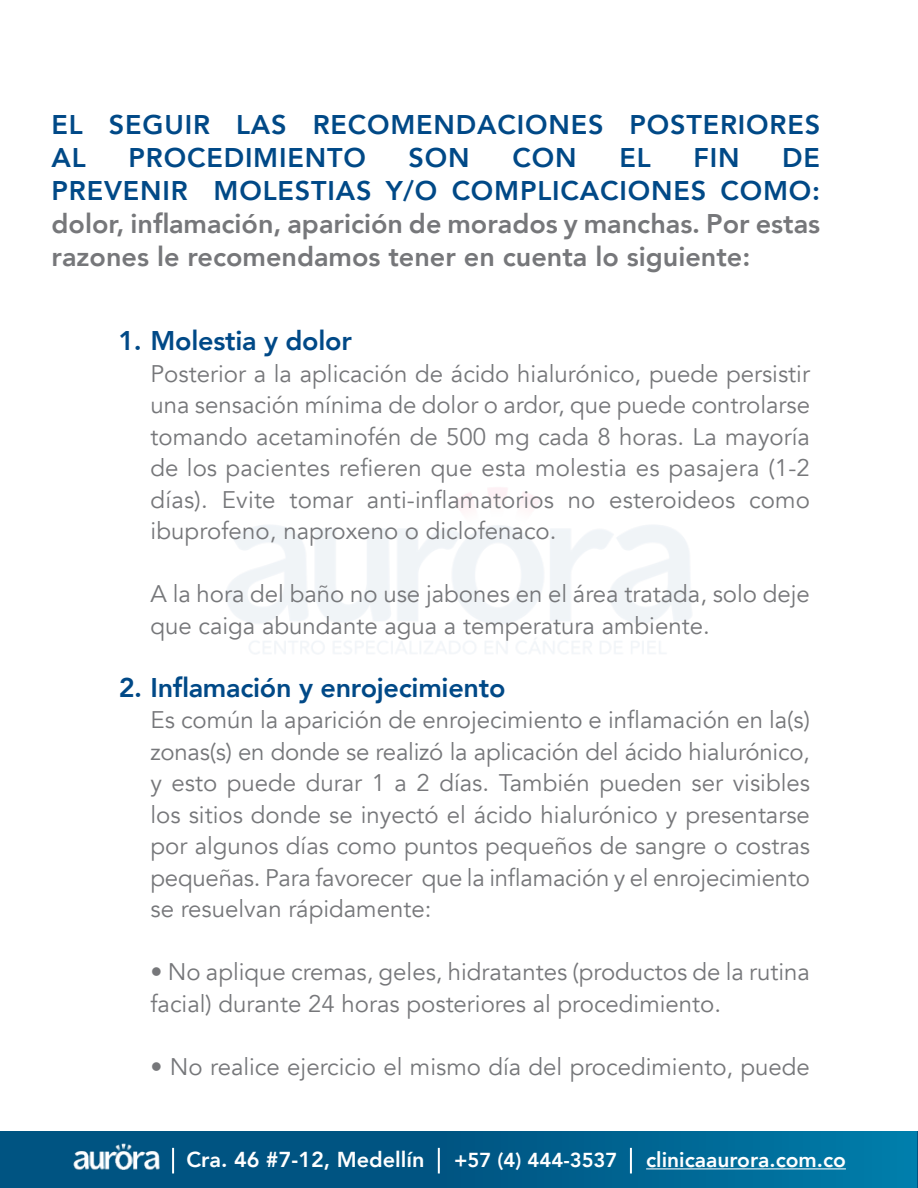
<style>
.page{position:relative;width:918px;height:1188px;background:#fff}
.page>*{position:absolute;margin:0;border:0;box-sizing:border-box;transform-origin:0 0}
.t1{font:800 27px/33px "Avenir";letter-spacing:.03em;color:#004987}
.t2{font:800 27px/33px "Avenir";color:#76777a}
.t3{font:800 27px "Avenir";letter-spacing:-.01em;color:#004987}
.t4{font:24px/31.5px "Avenir";color:#76777a;text-align:justify}
.t5{font:800 21.6px "Avenir";color:#fff}
.t6{font:800 21px "Avenir";color:#fff}
.t7{font:800 20.25px "Avenir";color:#fff}
</style>
<div class="page">
<div style="left:0;top:1131px;width:918px;height:57px;background:linear-gradient(to right,#004977,#0375a2)"></div>
<hr style="left:917px;top:1131px;width:1px;height:57px;background:#005482">
<hr style="left:630px;top:1148px;width:2px;height:25px;background:#fff">
<hr style="left:438px;top:1148px;width:2px;height:25px;background:#fff">
<hr style="left:172px;top:1148px;width:2px;height:25px;background:#fff">
<img style="left:72px;top:1143px;width:88px;height:27px">
<hr style="left:646px;top:1168px;width:200px;height:1px;background:#fff">
<p class="t1" style="left:52px;top:109px;width:770px">EL SEGUIR LAS RECOMENDACIONES POSTERIORES<br>AL</p>
<p class="t1" style="left:129px;top:142px;width:239px">PROCEDIMIENTO</p>
<p class="t1" style="left:409px;top:142px;width:63px">SON</p>
<p class="t1" style="left:512px;top:142px;width:66px">CON</p>
<p class="t1" style="left:619px;top:142px;width:33px">EL</p>
<p class="t1" style="left:693px;top:142px;width:48px">FIN</p>
<p class="t1" style="left:52px;top:142px;width:770px;text-align:right">DE<br>PREVENIR MOLESTIAS Y/O COMPLICACIONES COMO:</p>
<p class="t2" style="left:52px;top:208px;width:770px">dolor, inflamación, aparición de morados y manchas. Por estas razones le recomendamos tener en cuenta lo siguiente:</p>
<p class="t3" style="left:119px;top:320px;width:235px">1. Molestia y dolor</p>
<p class="t4" style="left:151px;top:358px;width:661px">Posterior a la aplicación de ácido hialurónico, puede persistir una sensación mínima de dolor o ardor, que puede controlarse tomando acetaminofén de 500 mg cada 8 horas. La mayoría de los pacientes refieren que esta molestia es pasajera (1-2 días). Evite tomar anti-inflamatorios no esteroideos como ibuprofeno, naproxeno o diclofenaco.</p>
<p class="t4" style="left:151px;top:579px;width:661px">A la hora del baño no use jabones en el área tratada, solo deje que caiga abundante agua a temperatura ambiente.</p>
<p class="t3" style="left:119px;top:666px;width:388px">2. Inflamación y enrojecimiento</p>
<p class="t4" style="left:151px;top:705px;width:661px">Es común la aparición de enrojecimiento e inflamación en la(s) zonas(s) en donde se realizó la aplicación del ácido hialurónico, y esto puede durar 1 a 2 días. También pueden ser visibles los sitios donde se inyectó el ácido hialurónico y presentarse por algunos días como puntos pequeños de sangre o costras pequeñas. Para favorecer que la inflamación y el enrojecimiento se resuelvan rápidamente:</p>
<p class="t4" style="left:151px;top:957px;width:661px">• No aplique cremas, geles, hidratantes (productos de la rutina facial) durante 24 horas posteriores al procedimiento.</p>
<p class="t4" style="left:151px;top:1051px;width:661px">• No realice ejercicio el mismo día del procedimiento, puede</p>
<p class="t5" style="left:186px;top:1143px;width:239px">Cra. 46 #7-12, Medellín</p>
<p class="t7" style="left:454px;top:1144px;width:165px">+57 (4) 444-3537</p>
<p class="t6" style="left:646px;top:1144px;width:201px">clinicaaurora.com.co</p>
</div>
